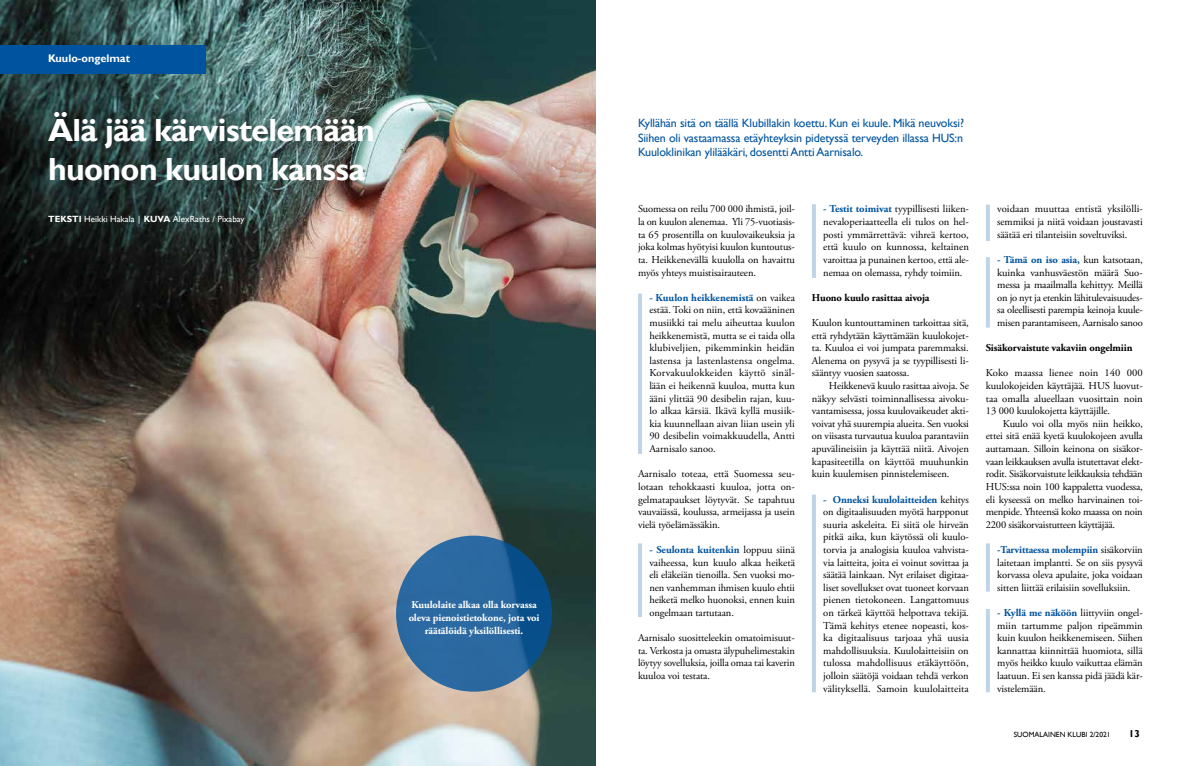
<style>
.page{position:relative;width:1191px;height:766px;background:#fff}
.page>*{position:absolute;margin:0;border:0;box-sizing:border-box;transform-origin:0 0}
.t1{font:700 32px/38.4px "Gill Sans";letter-spacing:-.02em;color:#fff}
.t2{font:12px/14.4px "Gill Sans";letter-spacing:-.01em;color:#00539e;text-align:justify}
.t3{font:700 11px "Gill Sans";color:#fff}
.t4{font:10.5px/12.6px "Adobe Garamond Pro";letter-spacing:-.01em;color:#000;text-align:justify}
.t5{font:700 10.5px/12.6px "Adobe Garamond Pro";letter-spacing:-.01em;color:#fff;text-align:center}
.t6{font:700 10.5px "Adobe Garamond Pro";letter-spacing:-.01em;color:#000}
.t7{font:700 10px "Gill Sans";color:#000}
.t8{font:9px "Gill Sans";color:#fff}
.t9{font:7.5px "Gill Sans";color:#000}
.s1{font-weight:700}
.s2{font-family:"Calibri"}
.s3{font-weight:700;color:#00539e}
</style>
<div class="page">
<img style="left:0;top:0;width:595px;height:765px">
<div style="left:0;top:45px;width:205px;height:29px;background:#00539e"></div>
<hr style="left:638px;top:293px;width:4px;height:161px;background:#c0d4e7">
<hr style="left:638px;top:543px;width:4px;height:74px;background:#c0d4e7">
<hr style="left:812px;top:204px;width:4px;height:74px;background:#c0d4e7">
<hr style="left:986px;top:204px;width:4px;height:37px;background:#c0d4e7">
<hr style="left:986px;top:257px;width:4px;height:70px;background:#c0d4e7">
<hr style="left:812px;top:494px;width:4px;height:198px;background:#c0d4e7">
<hr style="left:986px;top:543px;width:4px;height:48px;background:#c0d4e7">
<hr style="left:986px;top:609px;width:4px;height:83px;background:#c0d4e7">
<svg style="left:396px;top:535px;width:156px;height:156px;background:#25649d"></svg>
<p class="t3" style="left:48px;top:52px;width:84px">Kuulo-ongelmat</p>
<h1 class="t1" style="left:48px;top:112px;width:328px">Älä jää kärvistelemään huonon kuulon kanssa</h1>
<p class="t8" style="left:48px;top:213px;width:198px"><span class="s1">TEKSTI</span> Heikki Hakala <span class="s2">|</span> <span class="s1">KUVA</span> AlexRaths / Pixabay</p>
<p class="t5" style="left:409px;top:598px;width:132px">Kuulolaite alkaa olla korvassa oleva pienoistietokone, jota voi räätälöidä yksilöllisesti.</p>
<p class="t2" style="left:638px;top:116px;width:327px">Kyllähän sitä on täällä Klubillakin koettu. Kun ei kuule. Mikä neuvoksi?<br>Siihen oli vastaamassa etäyhteyksin pidetyssä terveyden illassa HUS:n Kuuloklinikan ylilääkäri, dosentti Antti Aarnisalo.</p>
<p class="t4" style="left:638px;top:203px;width:158px">Suomessa on reilu 700 000 ihmistä, joil&shy;la on kuulon alenemaa. Yli 75-vuotiasis&shy;ta 65 prosentilla on kuulovaikeuksia ja joka kolmas hyötyisi kuulon kuntoutus&shy;ta. Heikkenevällä kuulolla on havaittu myös yhteys muistisairauteen.</p>
<p class="t4" style="left:649px;top:291px;width:147px"><span class="s3">- Kuulon heikkenemistä</span> on vaikea estää. Toki on niin, että kovaääninen musiikki tai melu aiheuttaa kuulon heikkenemistä, mutta se ei taida olla klubiveljien, pikemminkin heidän lastensa ja lastenlastensa ongelma.<br>Korvakuulokkeiden käyttö sinäl&shy;lään ei heikennä kuuloa, mutta kun ääni ylittää 90 desibelin rajan, kuu&shy;lo alkaa kärsiä. Ikävä kyllä musiik&shy;kia kuunnellaan aivan liian usein yli 90 desibelin voimakkuudella, Antti Aarnisalo sanoo.</p>
<p class="t4" style="left:638px;top:468px;width:158px">Aarnisalo toteaa, että Suomessa seu&shy;lotaan tehokkaasti kuuloa, jotta on&shy;gelmatapaukset löytyvät. Se tapahtuu vauvaiässä, koulussa, armeijassa ja usein vielä työelämässäkin.</p>
<p class="t4" style="left:649px;top:543px;width:147px"><span class="s3">- Seulonta kuitenkin</span> loppuu siinä vaiheessa, kun kuulo alkaa heiketä eli eläkeiän tienoilla. Sen vuoksi mo&shy;nen vanhemman ihmisen kuulo ehtii heiketä melko huonoksi, ennen kuin ongelmaan tartutaan.</p>
<p class="t4" style="left:638px;top:631px;width:158px">Aarnisalo suositteleekin omatoimisuut&shy;ta. Verkosta ja omasta älypuhelimestakin löytyy sovelluksia, joilla omaa tai kaverin kuuloa voi testata.</p>
<p class="t4" style="left:823px;top:203px;width:147px"><span class="s3">- Testit toimivat</span> tyypillisesti liiken&shy;nevaloperiaatteella eli tulos on hel&shy;posti ymmärrettävä: vihreä kertoo, että kuulo on kunnossa, keltainen varoittaa ja punainen kertoo, että ale&shy;nemaa on olemassa, ryhdy toimiin.</p>
<p class="t6" style="left:812px;top:291px;width:119px">Huono kuulo rasittaa aivoja</p>
<p class="t4" style="left:812px;top:316px;width:158px">Kuulon kuntouttaminen tarkoittaa sitä, että ryhdytään käyttämään kuulokojet&shy;ta. Kuuloa ei voi jumpata paremmaksi.<br>Alenema on pysyvä ja se tyypillisesti li&shy;sääntyy vuosien saatossa.</p>
<p class="t4" style="left:812px;top:379px;width:158px;text-indent:17px">Heikkenevä kuulo rasittaa aivoja. Se näkyy selvästi toiminnallisessa aivoku&shy;vantamisessa, jossa kuulovaikeudet akti&shy;voivat yhä suurempia alueita. Sen vuoksi on viisasta turvautua kuuloa parantaviin apuvälineisiin ja käyttää niitä. Aivojen kapasiteetilla on käyttöä muuhunkin kuin kuulemisen pinnistelemiseen.</p>
<p class="t4" style="left:823px;top:493px;width:147px"><span class="s3">- Onneksi kuulolaitteiden</span> kehitys on digitaalisuuden myötä harpponut suuria askeleita. Ei siitä ole hirveän pitkä aika, kun käytössä oli kuulo&shy;torvia ja analogisia kuuloa vahvista&shy;via laitteita, joita ei voinut sovittaa ja säätää lainkaan. Nyt erilaiset digitaa&shy;liset sovellukset ovat tuoneet korvaan pienen tietokoneen. Langattomuus on tärkeä käyttöä helpottava tekijä.<br>Tämä kehitys etenee nopeasti, kos&shy;ka digitaalisuus tarjoaa yhä uusia mahdollisuuksia. Kuulolaitteisiin on tulossa mahdollisuus etäkäyttöön, jolloin säätöjä voidaan tehdä verkon välityksellä. Samoin kuulolaitteita</p>
<p class="t4" style="left:997px;top:203px;width:147px">voidaan muuttaa entistä yksilölli&shy;semmiksi ja niitä voidaan joustavasti säätää eri tilanteisiin soveltuviksi.</p>
<p class="t4" style="left:997px;top:253px;width:147px"><span class="s3">- Tämä on iso asia,</span> kun katsotaan, kuinka vanhusväestön määrä Suo&shy;messa ja maailmalla kehittyy. Meillä on jo nyt ja etenkin lähitulevaisuudes&shy;sa oleellisesti parempia keinoja kuule&shy;misen parantamiseen, Aarnisalo sanoo</p>
<p class="t6" style="left:986px;top:341px;width:148px">Sisäkorvaistute vakaviin ongelmiin</p>
<p class="t4" style="left:986px;top:367px;width:158px">Koko maassa lienee noin 140 000 kuulokojeiden käyttäjää. HUS luovut&shy;taa omalla alueellaan vuosittain noin 13 000 kuulokojetta käyttäjille.</p>
<p class="t4" style="left:986px;top:417px;width:158px;text-indent:17px">Kuulo voi olla myös niin heikko, ettei sitä enää kyetä kuulokojeen avulla auttamaan. Silloin keinona on sisäkor&shy;vaan leikkauksen avulla istutettavat elekt&shy;rodit. Sisäkorvaistute leikkauksia tehdään HUS:ssa noin 100 kappaletta vuodessa, eli kyseessä on melko harvinainen toi&shy;menpide. Yhteensä koko maassa on noin 2200 sisäkorvaistutteen käyttäjää.</p>
<p class="t4" style="left:997px;top:543px;width:147px"><span class="s3">-Tarvittaessa molempiin</span> sisäkorviin laitetaan implantti. Se on siis pysyvä korvassa oleva apulaite, joka voidaan sitten liittää erilaisiin sovelluksiin.</p>
<p class="t4" style="left:997px;top:606px;width:147px"><span class="s3">- Kyllä me näköön</span> liittyviin ongel&shy;miin tartumme paljon ripeämmin kuin kuulon heikkenemiseen. Siihen kannattaa kiinnittää huomiota, sillä myös heikko kuulo vaikuttaa elämän laatuun. Ei sen kanssa pidä jäädä kär&shy;vistelemään.</p>
<p class="t9" style="left:1013px;top:729px;width:98px">SUOMALAINEN KLUBI 2/2021</p>
<p class="t7" style="left:1128px;top:727px;width:13px">13</p>
</div>
